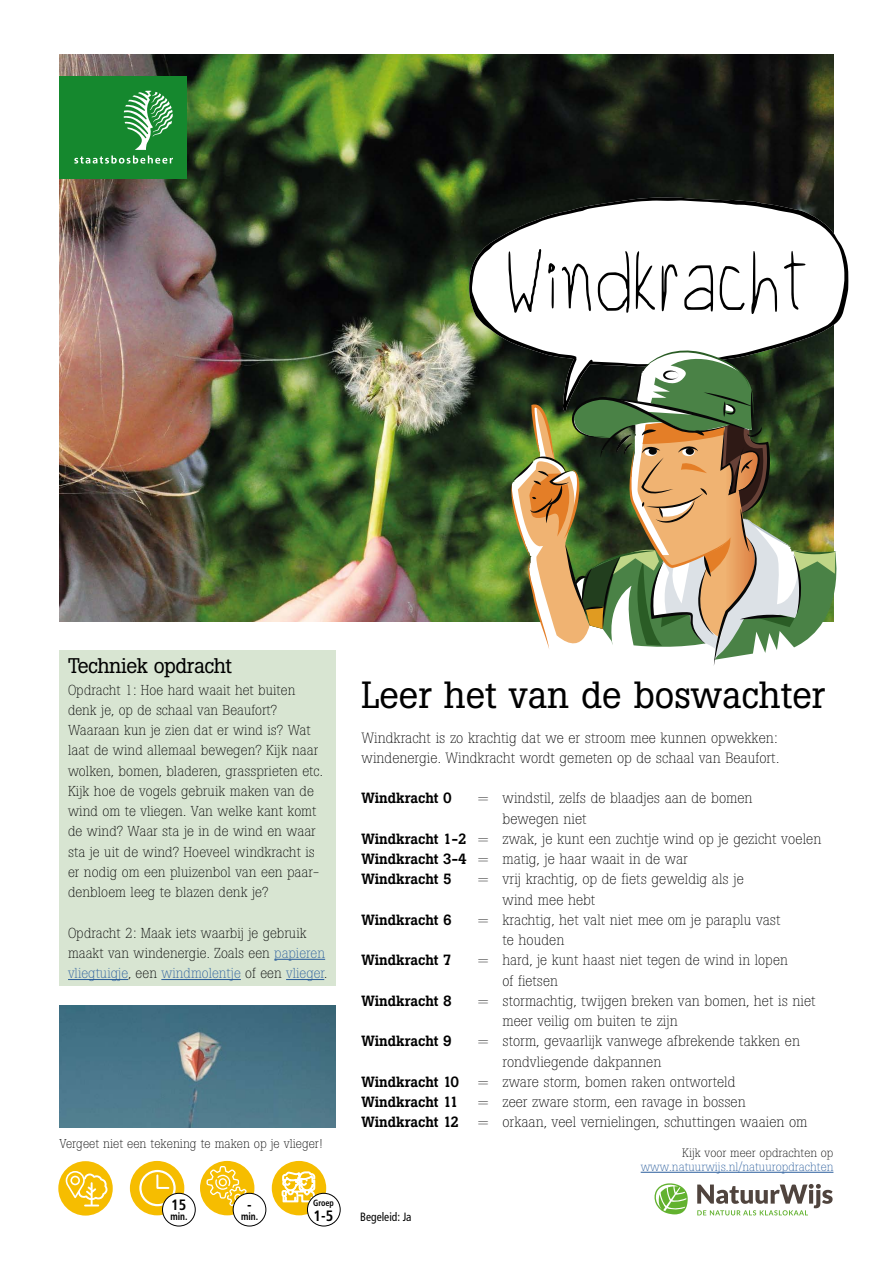
<style>
.page{position:relative;width:893px;height:1263px;background:#fff}
.page>*{position:absolute;margin:0;border:0;box-sizing:border-box;transform-origin:0 0}
.t1{font:76.5px "Child Writing";color:#000;scale:.83 1}
.t2{font:37.5px "Boton";color:#000}
.t3{font:21px "Boton";letter-spacing:-.02em;color:#000}
.t4{font:700 condensed 15px "Frutiger";color:#000}
.t5{font:300 14.7px/20.2px "Boton";color:#000}
.t6{font:500 14.7px "Boton";color:#000}
.t7{font:300 14.25px/20.2px "Boton";color:#000;scale:.96 1}
.t8{font:300 12.75px "Boton";color:#000}
.t9{font:300 12px "Boton";color:#275b9b}
.t10{font:300 12px "Boton";color:#000}
.t11{font:condensed 12px "Frutiger";color:#000;scale:.95 1}
.t12{font:700 condensed 10.5px "Frutiger";color:#000;scale:.9 1}
.t13{font:700 condensed 9px "Frutiger";color:#000;scale:.9 1}
.s1{color:#275b9b}
.s2{font-weight:500}
</style>
<div class="page">
<img style="left:60px;top:54px;width:773px;height:567px">
<div style="left:60px;top:77px;width:127px;height:102px;background:#15882e"></div>
<svg style="left:74px;top:91px;width:99px;height:73px"></svg>
<svg style="left:469px;top:197px;width:380px;height:214px"></svg>
<svg style="left:472px;top:200px;width:372px;height:201px"></svg>
<svg style="left:511px;top:350px;width:326px;height:316px"></svg>
<div style="left:60px;top:650px;width:276px;height:32px;background:#d8e5d2"></div>
<div style="left:60px;top:674px;width:276px;height:231px;background:#d8e5d2"></div>
<div style="left:60px;top:897px;width:276px;height:28px;background:#d8e5d2"></div>
<div style="left:60px;top:917px;width:276px;height:69px;background:#d8e5d2"></div>
<hr style="left:274px;top:959px;width:51px;height:1px;background:#275b9b">
<hr style="left:68px;top:979px;width:60px;height:1px;background:#275b9b">
<hr style="left:161px;top:979px;width:80px;height:1px;background:#275b9b">
<hr style="left:286px;top:979px;width:38px;height:1px;background:#275b9b">
<svg style="left:697px;top:1184px;width:136px;height:31px"></svg>
<svg style="left:654px;top:1183px;width:34px;height:31px"></svg>
<hr style="left:641px;top:1172px;width:192px;height:1px;background:#275b9b">
<div style="left:58px;top:1161px;width:55px;height:54px;background:#f6bd00;border-radius:50%"></div>
<div style="left:200px;top:1161px;width:54px;height:54px;background:#f6bd00;border-radius:50%"></div>
<svg style="left:207px;top:1166px;width:42px;height:42px"></svg>
<svg style="left:65px;top:1170px;width:43px;height:36px"></svg>
<div style="left:70px;top:1176px;width:10px;height:9px;border:2px solid #fff;border-radius:50%"></div>
<div style="left:272px;top:1161px;width:54px;height:54px;background:#f6bd00;border-radius:50%"></div>
<svg style="left:282px;top:1171px;width:33px;height:31px"></svg>
<div style="left:307px;top:1193px;width:33px;height:33px;background:#fff;border-radius:50%"></div>
<div style="left:307px;top:1193px;width:34px;height:33px;border:1px solid #000;border-radius:50%"></div>
<div style="left:130px;top:1161px;width:54px;height:54px;background:#f6bd00;border-radius:50%"></div>
<div style="left:139px;top:1170px;width:37px;height:36px;border:2px solid #fff;border-radius:50%"></div>
<svg style="left:156px;top:1173px;width:14px;height:16px"></svg>
<div style="left:233px;top:1193px;width:33px;height:33px;background:#fff;border-radius:50%"></div>
<div style="left:233px;top:1193px;width:33px;height:33px;border:1px solid #000;border-radius:50%"></div>
<div style="left:163px;top:1193px;width:32px;height:33px;background:#fff;border-radius:50%"></div>
<div style="left:162px;top:1193px;width:34px;height:33px;border:1px solid #000;border-radius:50%"></div>
<img style="left:60px;top:1006px;width:276px;height:121px">
<h1 class="t1" style="left:505px;top:243px;width:368px">Windkracht</h1>
<h3 class="t3" style="left:68px;top:653px;width:166px">Techniek opdracht</h3>
<p class="t7" style="left:68px;top:679px;width:267px">Opdracht 1: Hoe hard waait het buiten denk je, op de schaal van Beaufort?<br>Waaraan kun je zien dat er wind is? Wat laat de wind allemaal bewegen? Kijk naar wolken, bomen, bladeren, grassprieten etc.<br>Kijk hoe de vogels gebruik maken van de wind om te vliegen. Van welke kant komt de wind? Waar sta je in de wind en waar sta je uit de wind? Hoeveel windkracht is er nodig om een pluizenbol van een paar&shy;denbloem leeg te blazen denk je?</p>
<p class="t7" style="left:68px;top:922px;width:272px">Opdracht 2: Maak iets waarbij je gebruik maakt van windenergie. Zoals een <span class="s1">papieren vliegtuigje</span>, een <span class="s1">windmolentje</span> of een <span class="s1">vlieger</span>.</p>
<p class="t8" style="left:60px;top:1136px;width:264px">Vergeet niet een tekening te maken op je vlieger!</p>
<p class="t4" style="left:171px;top:1196px;width:17px">15</p>
<p class="t12" style="left:170px;top:1210px;width:21px">min.</p>
<p class="t4" style="left:247px;top:1196px;width:6px">-</p>
<p class="t12" style="left:241px;top:1210px;width:21px">min.</p>
<p class="t13" style="left:313px;top:1198px;width:25px">Groep</p>
<p class="t4" style="left:314px;top:1206px;width:21px">1-5</p>
<h2 class="t2" style="left:361px;top:672px;width:465px">Leer het van de boswachter</h2>
<p class="t5" style="left:361px;top:727px;width:419px">Windkracht is zo krachtig dat we er stroom mee kunnen opwekken: windenergie. Windkracht wordt gemeten op de schaal van Beaufort.</p>
<p class="t6" style="left:361px;top:789px;width:92px">Windkracht 0</p>
<p class="t5" style="left:478px;top:788px;width:276px">= windstil, zelfs de blaadjes aan de bomen</p>
<p class="t5" style="left:502px;top:808px;width:86px">bewegen niet</p>
<p class="t5" style="left:361px;top:829px;width:461px"><span class="s2">Windkracht 1-2</span> = zwak, je kunt een zuchtje wind op je gezicht voelen</p>
<p class="t5" style="left:361px;top:849px;width:328px"><span class="s2">Windkracht 3-4</span> = matig, je haar waait in de war</p>
<p class="t6" style="left:361px;top:870px;width:92px">Windkracht 5</p>
<p class="t5" style="left:502px;top:869px;width:243px;text-indent:-24px">= vrij krachtig, op de fiets geweldig als je wind mee hebt</p>
<p class="t6" style="left:361px;top:911px;width:92px">Windkracht 6</p>
<p class="t5" style="left:502px;top:910px;width:280px;text-indent:-24px">= krachtig, het valt niet mee om je paraplu vast te houden</p>
<p class="t6" style="left:361px;top:951px;width:92px">Windkracht 7</p>
<p class="t5" style="left:502px;top:950px;width:287px;text-indent:-24px">= hard, je kunt haast niet tegen de wind in lopen of fietsen</p>
<p class="t6" style="left:361px;top:992px;width:92px">Windkracht 8</p>
<p class="t5" style="left:502px;top:991px;width:315px;text-indent:-24px">= stormachtig, twijgen breken van bomen, het is niet meer veilig om buiten te zijn</p>
<p class="t6" style="left:361px;top:1032px;width:92px">Windkracht 9</p>
<p class="t5" style="left:502px;top:1031px;width:299px;text-indent:-24px">= storm, gevaarlijk vanwege afbrekende takken en rondvliegende dakpannen</p>
<p class="t6" style="left:361px;top:1073px;width:99px">Windkracht 10</p>
<p class="t5" style="left:478px;top:1072px;width:259px">= zware storm, bomen raken ontworteld</p>
<p class="t6" style="left:361px;top:1093px;width:99px">Windkracht 11</p>
<p class="t5" style="left:478px;top:1092px;width:269px">= zeer zware storm, een ravage in bossen</p>
<p class="t6" style="left:361px;top:1113px;width:99px">Windkracht 12</p>
<p class="t5" style="left:478px;top:1112px;width:331px">= orkaan, veel vernielingen, schuttingen waaien om</p>
<p class="t11" style="left:360px;top:1209px;width:55px">Begeleid: Ja</p>
<p class="t10" style="left:682px;top:1145px;width:153px">Kijk voor meer opdrachten op</p>
<p class="t9" style="left:641px;top:1160px;width:194px">www.natuurwijs.nl/natuuropdrachten</p>
</div>
